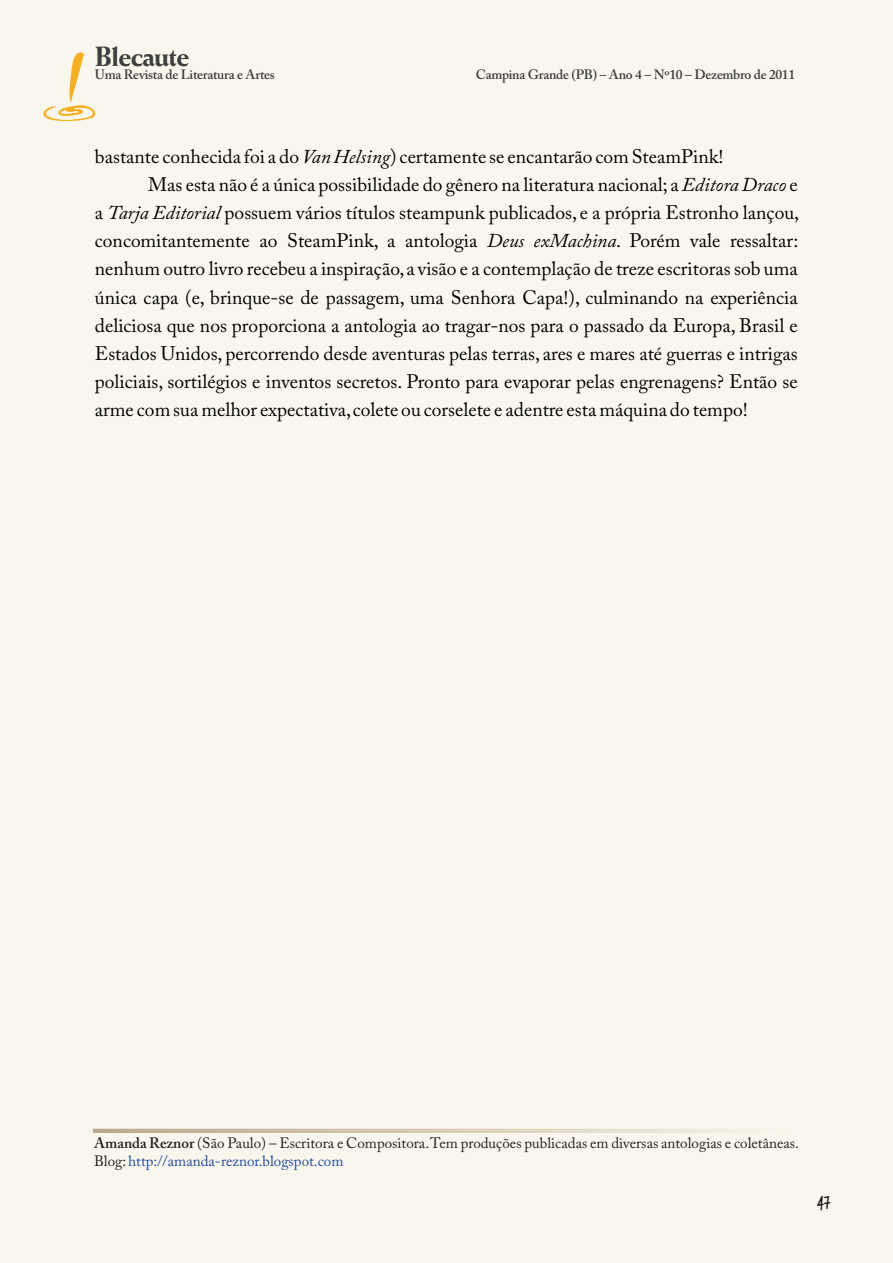
<style>
.page{position:relative;width:893px;height:1263px;background:#f9f7ed}
.page>*{position:absolute;margin:0;border:0;box-sizing:border-box;transform-origin:0 0}
.t1{font:800 28.05px "Weiss BT";letter-spacing:-.03em;color:#3e3e3f}
.t2{font:19.5px "Adobe Caslon Pro";color:#000}
.t3{font:18px "Trash Hand";color:#231f20}
.t4{font:15px/17.9px "Adobe Caslon Pro";color:#231f20}
.t5{font:600 13.5px "Adobe Caslon Pro";letter-spacing:-.02em;color:#3e3e3f}
.s1{font-style:italic}
.s2{font-weight:600}
.s3{color:#214aa0}
</style>
<div class="page">
<img style="left:43px;top:105px;width:52px;height:16px">
<img style="left:69px;top:52px;width:15px;height:50px">
<h1 class="t1" style="left:95px;top:45px;width:96px">Blecaute</h1>
<p class="t5" style="left:95px;top:69px;width:181px">Uma Revista de Literatura e Artes</p>
<p class="t5" style="left:476px;top:69px;width:321px">Campina Grande (PB) – Ano 4 – Nº10 – Dezembro de 2011</p>
<p class="t2" style="left:95px;top:148px;width:630px">bastante conhecida foi a do <span class="s1">Van Helsing</span>) certamente se encantarão com SteamPink!</p>
<p class="t2" style="left:148px;top:176px;width:651px">Mas esta não é a única possibilidade do gênero na literatura nacional; a <span class="s1">Editora Draco</span> e</p>
<p class="t2" style="left:95px;top:205px;width:706px">a <span class="s1">Tarja Editorial</span> possuem vários títulos steampunk publicados, e a própria Estronho lançou,</p>
<p class="t2" style="left:95px;top:233px;width:705px">concomitantemente ao SteamPink, a antologia <span class="s1">Deus exMachina</span>. Porém vale ressaltar:</p>
<p class="t2" style="left:95px;top:261px;width:704px">nenhum outro livro recebeu a inspiração,a visão e a contemplação de treze escritoras sob uma</p>
<p class="t2" style="left:95px;top:289px;width:704px">única capa (e, brinque-se de passagem, uma Senhora Capa!), culminando na experiência</p>
<p class="t2" style="left:95px;top:317px;width:704px">deliciosa que nos proporciona a antologia ao tragar-nos para o passado da Europa, Brasil e</p>
<p class="t2" style="left:95px;top:346px;width:704px">Estados Unidos, percorrendo desde aventuras pelas terras, ares e mares até guerras e intrigas</p>
<p class="t2" style="left:95px;top:374px;width:704px">policiais, sortilégios e inventos secretos. Pronto para evaporar pelas engrenagens? Então se</p>
<p class="t2" style="left:95px;top:402px;width:654px">arme com sua melhor expectativa,colete ou corselete e adentre esta máquina do tempo!</p>
<p class="t4" style="left:94px;top:1135px;width:707px"><span class="s2">Amanda Reznor</span> (São Paulo) – Escritora e Compositora.Tem produções publicadas em diversas antologias e coletâneas.<br>Blog:<span class="s3">http://amanda-reznor.blogspot.com</span></p>
<p class="t3" style="left:817px;top:1192px;width:15px">47</p>
</div>
